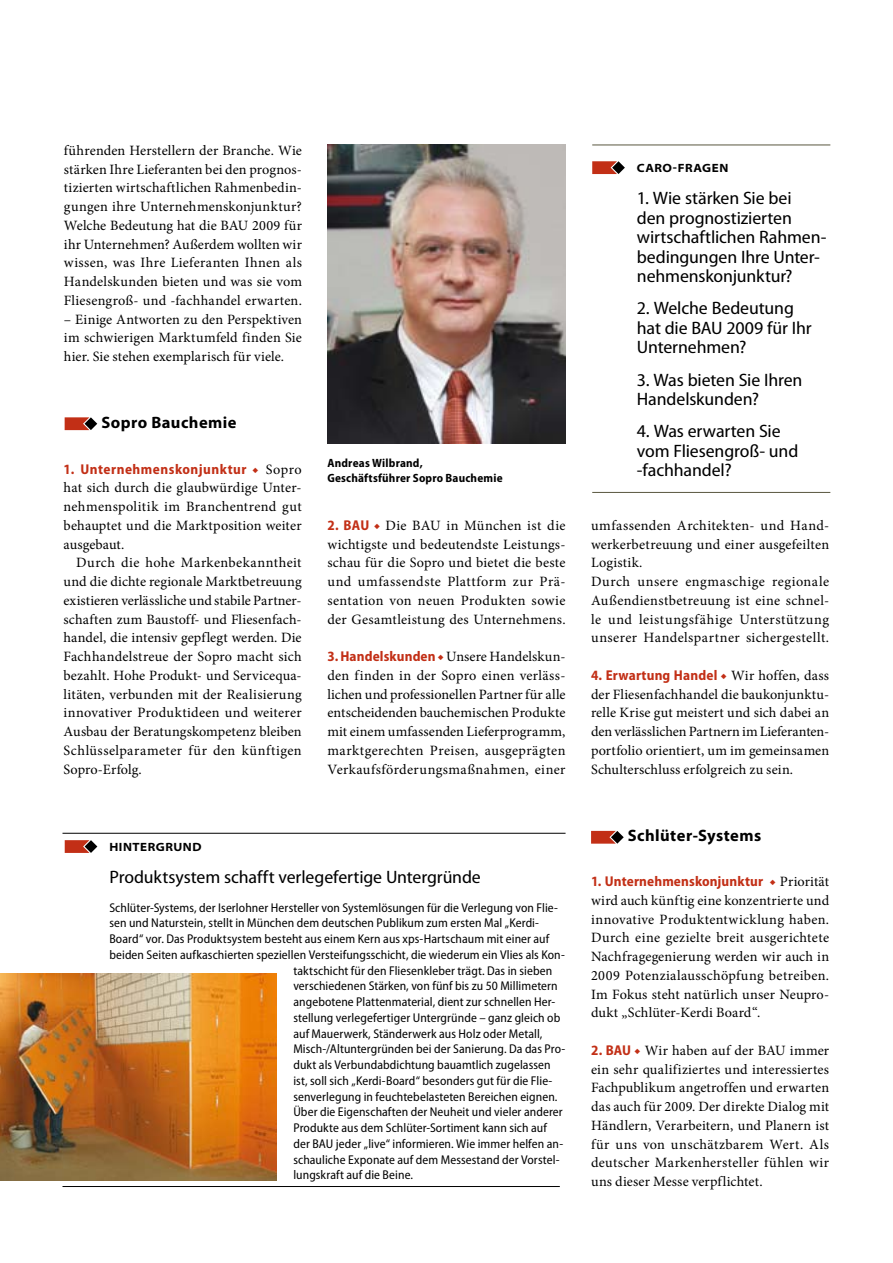
<style>
.page{position:relative;width:893px;height:1263px;background:#fff}
.page>*{position:absolute;margin:0;border:0;box-sizing:border-box;transform-origin:0 0}
.t1{font:semi-condensed 18px/19.5px "Myriad Pro";letter-spacing:-.005em;color:#000;scale:1.08 1}
.t2{font:700 16.5px "Myriad Pro";letter-spacing:.025em;color:#000}
.t3{font:14.25px/18.8px "Minion Pro";letter-spacing:.02em;color:#000;text-align:justify}
.t4{font:700 semi-condensed 14.25px "Myriad Pro";letter-spacing:.015em;color:#c22f16}
.t5{font:700 semi-condensed 14.25px "Myriad Pro";letter-spacing:.035em;color:#c22f16}
.t6{font:semi-condensed 12.75px "Myriad Pro";letter-spacing:.005em;color:#000}
.t7{font:700 semi-condensed 12px/15px "Myriad Pro";letter-spacing:.015em;color:#000}
.t8{font:700 semi-expanded 12px "Myriad Pro";letter-spacing:.05em;color:#000}
.s1{font-family:"Minion Pro";font-weight:400;font-stretch:normal;color:#000}
.s2{font-family:"Myriad Pro";font-weight:700;font-stretch:semi-condensed;color:#c22f16}
.s3{color:#c22f16}
</style>
<div class="page">
<svg style="left:592px;top:161px;width:33px;height:13px"></svg>
<hr style="left:592px;top:145px;width:238px;height:1px;background:#59573f">
<hr style="left:592px;top:492px;width:238px;height:1px;background:#59573f">
<svg style="left:65px;top:840px;width:32px;height:13px"></svg>
<hr style="left:63px;top:833px;width:503px;height:1px;background:#000">
<hr style="left:63px;top:1186px;width:497px;height:1px;background:#000">
<svg style="left:65px;top:417px;width:32px;height:13px"></svg>
<svg style="left:591px;top:831px;width:33px;height:13px"></svg>
<img style="left:327px;top:145px;width:238px;height:299px">
<img style="left:0;top:973px;width:276px;height:207px">
<p class="t3" style="left:64px;top:141px;width:240px">führenden Herstellern der Branche. Wie stärken Ihre Lieferanten bei den prognos&shy;tizierten wirtschaftlichen Rahmenbedin&shy;gungen ihre Unternehmenskonjunktur?<br>Welche Bedeutung hat die BAU 2009 für ihr Unternehmen? Außerdem wollten wir wissen, was Ihre Lieferanten Ihnen als Handelskunden bieten und was sie vom Fliesengroß- und -fachhandel erwarten.</p>
<p class="t3" style="left:64px;top:310px;width:240px">– Einige Antworten zu den Perspektiven im schwierigen Marktumfeld finden Sie hier. Sie stehen exemplarisch für viele.</p>
<p class="t2" style="left:101px;top:412px;width:137px">Sopro Bauchemie</p>
<p class="t5" style="left:64px;top:461px;width:240px">1. Unternehmenskonjunktur ◆ <span class="s1">Sopro</span></p>
<p class="t3" style="left:64px;top:478px;width:240px">hat sich durch die glaubwürdige Unter&shy;nehmenspolitik im Branchentrend gut behauptet und die Marktposition weiter ausgebaut.</p>
<p class="t3" style="left:64px;top:553px;width:240px;text-indent:13px">Durch die hohe Markenbekanntheit und die dichte regionale Marktbetreuung existieren verlässliche und stabile Partner&shy;schaften zum Baustoff- und Fliesenfach&shy;handel, die intensiv gepflegt werden. Die Fachhandelstreue der Sopro macht sich bezahlt. Hohe Produkt- und Servicequa&shy;litäten, verbunden mit der Realisierung innovativer Produktideen und weiterer Ausbau der Beratungskompetenz bleiben Schlüsselparameter für den künftigen Sopro-Erfolg.</p>
<p class="t7" style="left:327px;top:456px;width:177px">Andreas Wilbrand,<br>Geschäftsführer Sopro Bauchemie</p>
<p class="t3" style="left:327px;top:516px;width:240px"><span class="s2">2. BAU</span> <span class="s3">◆</span> Die BAU in München ist die wichtigste und bedeutendste Leistungs&shy;schau für die Sopro und bietet die beste und umfassendste Plattform zur Prä&shy;sentation von neuen Produkten sowie der Gesamtleistung des Unternehmens.</p>
<p class="t3" style="left:327px;top:647px;width:240px"><span class="s2">3. Handelskunden</span> <span class="s3">◆</span> Unsere Handelskun&shy;den finden in der Sopro einen verläss&shy;lichen und professionellen Partner für alle entscheidenden bauchemischen Produkte mit einem umfassenden Lieferprogramm, marktgerechten Preisen, ausgeprägten Verkaufsförderungsmaßnahmen, einer</p>
<p class="t8" style="left:109px;top:840px;width:94px">HINTERGRUND</p>
<p class="t1" style="left:109px;top:868px;width:345px">Produktsystem schafft verlegefertige Untergründe</p>
<p class="t6" style="left:109px;top:900px;width:450px">Schlüter-Systems, der Iserlohner Hersteller von Systemlösungen für die Verlegung von Flie-</p>
<p class="t6" style="left:109px;top:916px;width:431px">sen und Naturstein, stellt in München dem deutschen Publikum zum ersten Mal „Kerdi-</p>
<p class="t6" style="left:109px;top:932px;width:441px">Board“ vor. Das Produktsystem besteht aus einem Kern aus xps-Hartschaum mit einer auf</p>
<p class="t6" style="left:109px;top:948px;width:457px">beiden Seiten aufkaschierten speziellen Versteifungs-schicht, die wiederum ein Vlies als Kon-</p>
<p class="t6" style="left:293px;top:963px;width:261px">taktschicht für den Fliesenkleber trägt. Das in sieben</p>
<p class="t6" style="left:293px;top:979px;width:266px">verschiedenen Stärken, von fünf bis zu 50 Millimetern</p>
<p class="t6" style="left:293px;top:995px;width:263px">angebotene Plattenmaterial, dient zur schnellen Her-</p>
<p class="t6" style="left:293px;top:1011px;width:268px">stellung verlegefertiger Untergründe – ganz gleich ob</p>
<p class="t6" style="left:293px;top:1026px;width:251px">auf Mauerwerk, Ständerwerk aus Holz oder Metall,</p>
<p class="t6" style="left:293px;top:1042px;width:273px">Misch-/Altuntergründen bei der Sanierung. Da das Pro-</p>
<p class="t6" style="left:293px;top:1058px;width:259px">dukt als Verbundabdichtung bauamtlich zugelassen</p>
<p class="t6" style="left:293px;top:1074px;width:261px">ist, soll sich „Kerdi-Board“ besonders gut für die Flie-</p>
<p class="t6" style="left:293px;top:1089px;width:266px">senverlegung in feuchtebelasteten Bereichen eignen.</p>
<p class="t6" style="left:293px;top:1105px;width:271px">Über die Eigenschaften der Neuheit und vieler anderer</p>
<p class="t6" style="left:293px;top:1121px;width:255px">Produkte aus dem Schlüter-Sortiment kann sich auf</p>
<p class="t6" style="left:293px;top:1137px;width:271px">der BAU jeder „live“ informieren. Wie immer helfen an-</p>
<p class="t6" style="left:293px;top:1152px;width:268px">schauliche Exponate auf dem Messestand der Vorstel-</p>
<p class="t6" style="left:293px;top:1168px;width:121px">lungskraft auf die Beine.</p>
<p class="t8" style="left:637px;top:161px;width:93px">CARO-FRAGEN</p>
<p class="t1" style="left:637px;top:189px;width:176px">1. Wie stärken Sie bei<br>den prognostizierten wirtschaftlichen Rahmen&shy;bedingungen Ihre Unter&shy;nehmenskonjunktur?</p>
<p class="t1" style="left:637px;top:299px;width:163px">2. Welche Bedeutung hat die BAU 2009 für Ihr<br>Unternehmen?</p>
<p class="t1" style="left:637px;top:370px;width:155px">3. Was bieten Sie Ihren<br>Handelskunden?</p>
<p class="t1" style="left:637px;top:422px;width:151px">4. Was erwarten Sie vom Fliesengroß- und -fachhandel?</p>
<p class="t3" style="left:591px;top:516px;width:240px;text-align:left">umfassenden Architekten- und Hand&shy;werkerbetreuung und einer ausgefeilten Logistik.<br>Durch unsere engmaschige regionale Außendienstbetreuung ist eine schnel&shy;le und leistungsfähige Unterstützung unserer Handelspartner sichergestellt.</p>
<p class="t4" style="left:591px;top:667px;width:240px">4. Erwartung Handel ◆ <span class="s1">Wir hoffen, dass</span></p>
<p class="t3" style="left:591px;top:685px;width:240px">der Fliesenfachhandel die baukonjunktu&shy;relle Krise gut meistert und sich dabei an den verlässlichen Partnern im Lieferanten&shy;portfolio orientiert, um im gemeinsamen Schulterschluss erfolgreich zu sein.</p>
<p class="t2" style="left:628px;top:825px;width:135px">Schlüter-Systems</p>
<p class="t4" style="left:591px;top:873px;width:240px">1. Unternehmenskonjunktur ◆ <span class="s1">Priorität</span></p>
<p class="t3" style="left:591px;top:891px;width:240px">wird auch künftig eine konzentrierte und innovative Produktentwicklung haben.<br>Durch eine gezielte breit ausgerichtete Nachfragegenierung werden wir auch in 2009 Potenzialausschöpfung betreiben.<br>Im Fokus steht natürlich unser Neupro&shy;dukt „Schlüter-Kerdi Board“.</p>
<p class="t3" style="left:591px;top:1041px;width:240px"><span class="s2">2. BAU</span> <span class="s3">◆</span> Wir haben auf der BAU immer ein sehr qualifiziertes und interessiertes Fachpublikum angetroffen und erwarten das auch für 2009. Der direkte Dialog mit Händlern, Verarbeitern, und Planern ist für uns von unschätzbarem Wert. Als deutscher Markenhersteller fühlen wir uns dieser Messe verpflichtet.</p>
</div>
